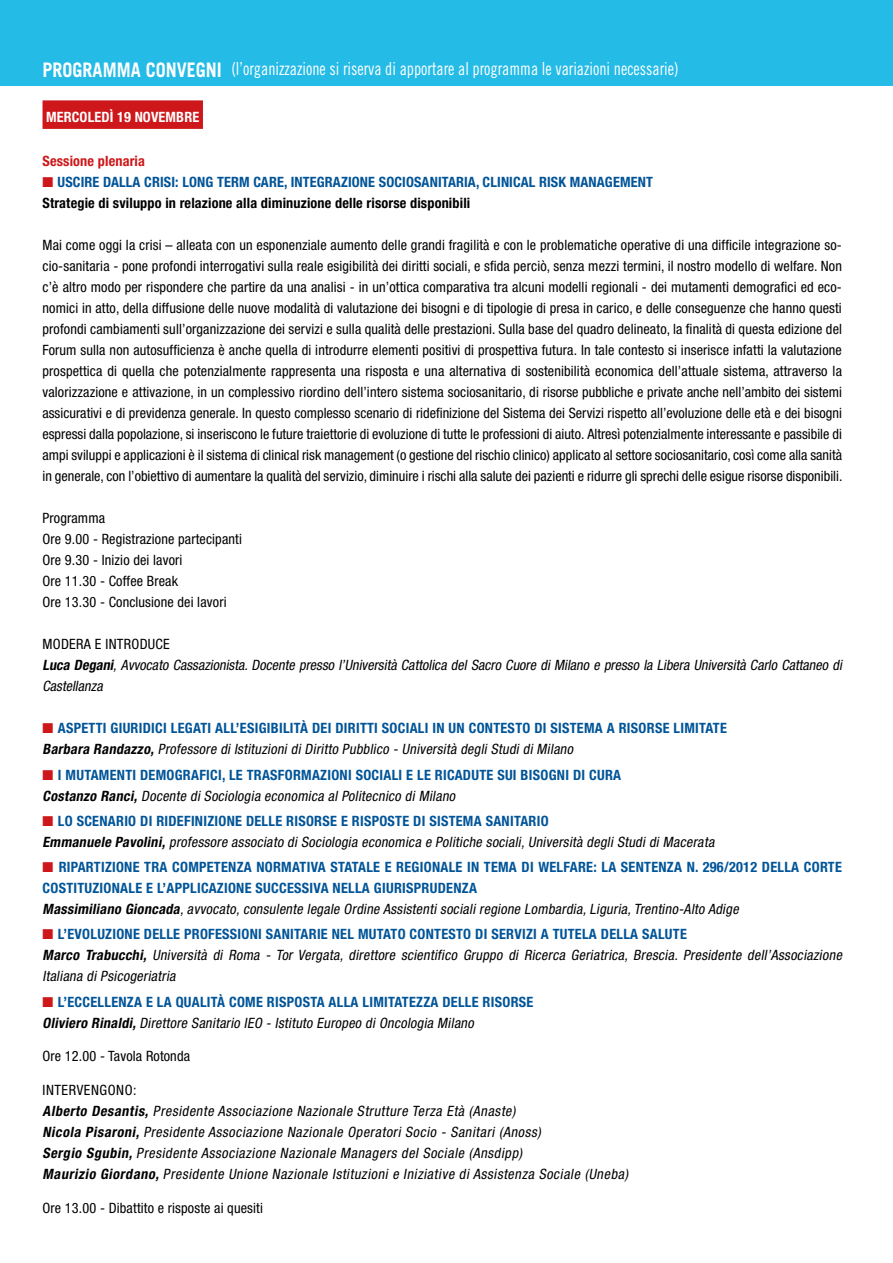
<style>
.page{position:relative;width:893px;height:1263px;background:#fff}
.page>*{position:absolute;margin:0;border:0;box-sizing:border-box;transform-origin:0 0}
.t1{font:18px "Trade Gothic LT Std Cn 18";color:#fff;scale:.9 1}
.t2{font:condensed 14.25px/21px "Helvetica Neue LT Std";letter-spacing:.01em;color:#000;text-align:justify}
.t3{font:italic condensed 14.25px/21px "Helvetica Neue LT Std";color:#000}
.t4{font:700 condensed 14.25px/21px "Helvetica Neue LT Std";letter-spacing:.02em;color:#005498}
.t5{font:700 condensed 14.25px "Helvetica Neue LT Std";letter-spacing:.01em;color:#fff}
.t6{font:700 condensed 14.25px "Helvetica Neue LT Std";letter-spacing:.01em;color:#cd171a}
.s1{font-family:"Trade Gothic LT Std";font-weight:700;font-size:20.1px}
.s2{color:#cd171a}
.s3{color:#000}
.s4{font-style:normal}
.s5{font-weight:700}
.s6{font-style:italic;color:#000}
.s7{font-weight:400;font-style:italic;color:#000}
.s8{font-weight:700;font-style:normal;color:#005498}
</style>
<div class="page">
<div style="left:0;top:0;width:893px;height:85px;background:#24bbe7"></div>
<div style="left:43px;top:100px;width:160px;height:29px;background:#cd171a"></div>
<p class="t1" style="left:43px;top:58px;width:708px"><span class="s1">PROGRAMMA CONVEGNI</span> (l’organizzazione si riserva di apportare al programma le variazioni necessarie)</p>
<p class="t5" style="left:46px;top:108px;width:155px">MERCOLEDÌ 19 NOVEMBRE</p>
<p class="t6" style="left:43px;top:153px;width:104px">Sessione plenaria</p>
<p class="t4" style="left:43px;top:172px;width:612px"><span class="s2">■</span> USCIRE DALLA CRISI: LONG TERM CARE, INTEGRAZIONE SOCIOSANITARIA, CLINICAL RISK MANAGEMENT<br><span class="s3">Strategie di sviluppo in relazione alla diminuzione delle risorse disponibili</span></p>
<p class="t2" style="left:43px;top:235px;width:801px">Mai come oggi la crisi – alleata con un esponenziale aumento delle grandi fragilità e con le problematiche operative di una difficile integrazione so&shy;cio-sanitaria - pone profondi interrogativi sulla reale esigibilità dei diritti sociali, e sfida perciò, senza mezzi termini, il nostro modello di welfare. Non c’è altro modo per rispondere che partire da una analisi - in un’ottica comparativa tra alcuni modelli regionali - dei mutamenti demografici ed eco&shy;nomici in atto, della diffusione delle nuove modalità di valutazione dei bisogni e di tipologie di presa in carico, e delle conseguenze che hanno questi profondi cambiamenti sull’organizzazione dei servizi e sulla qualità delle prestazioni. Sulla base del quadro delineato, la finalità di questa edizione del Forum sulla non autosufficienza è anche quella di introdurre elementi positivi di prospettiva futura. In tale contesto si inserisce infatti la valutazione prospettica di quella che potenzialmente rappresenta una risposta e una alternativa di sostenibilità economica dell’attuale sistema, attraverso la valorizzazione e attivazione, in un complessivo riordino dell’intero sistema sociosanitario, di risorse pubbliche e private anche nell’ambito dei sistemi assicurativi e di previdenza generale. In questo complesso scenario di ridefinizione del Sistema dei Servizi rispetto all’evoluzione delle età e dei bisogni espressi dalla popolazione, si inseriscono le future traiettorie di evoluzione di tutte le professioni di aiuto. Altresì potenzialmente interessante e passibile di ampi sviluppi e applicazioni è il sistema di clinical risk management (o gestione del rischio clinico) applicato al settore sociosanitario, così come alla sanità in generale, con l’obiettivo di aumentare la qualità del servizio, diminuire i rischi alla salute dei pazienti e ridurre gli sprechi delle esigue risorse disponibili.</p>
<p class="t2" style="left:43px;top:508px;width:201px;text-align:left">Programma<br>Ore 9.00 - Registrazione partecipanti<br>Ore 9.30 - Inizio dei lavori<br>Ore 11.30 - Coffee Break<br>Ore 13.30 - Conclusione dei lavori</p>
<p class="t3" style="left:43px;top:634px;width:804px"><span class="s4">MODERA E INTRODUCE<br></span><span class="s5">Luca Degani</span>, Avvocato Cassazionista.Docente presso l’Università Cattolica del Sacro Cuore di Milano e presso la Libera Università Carlo Cattaneo di<br>Castellanza</p>
<p class="t4" style="left:43px;top:718px;width:686px"><span class="s2">■</span> ASPETTI GIURIDICI LEGATI ALL’ESIGIBILITÀ DEI DIRITTI SOCIALI IN UN CONTESTO DI SISTEMA A RISORSE LIMITATE<br><span class="s6">Barbara Randazzo,</span> <span class="s7">Professore di Istituzioni di Diritto Pubblico - Università degli Studi di Milano</span></p>
<p class="t4" style="left:43px;top:764px;width:580px"><span class="s2">■</span> I MUTAMENTI DEMOGRAFICI, LE TRASFORMAZIONI SOCIALI E LE RICADUTE SUI BISOGNI DI CURA<br><span class="s6">Costanzo Ranci,</span> <span class="s7">Docente di Sociologia economica al Politecnico di Milano</span></p>
<p class="t3" style="left:43px;top:810px;width:676px"><span class="s2">■</span> <span class="s8">LO SCENARIO DI RIDEFINIZIONE DELLE RISORSE E RISPOSTE DI SISTEMA SANITARIO<br></span><span class="s5">Emmanuele Pavolini,</span> professore associato di Sociologia economica e Politiche sociali,Università degli Studi di Macerata</p>
<p class="t4" style="left:43px;top:856px;width:801px"><span class="s2">■</span> RIPARTIZIONE TRA COMPETENZA NORMATIVA STATALE E REGIONALE IN TEMA DI WELFARE: LA SENTENZA N. 296/2012 DELLA CORTE<br>COSTITUZIONALE E L’APPLICAZIONE SUCCESSIVA NELLA GIURISPRUDENZA<br><span class="s6">Massimiliano Gioncada</span><span class="s7">,avvocato,consulente legale Ordine Assistenti sociali regione Lombardia,Liguria,Trentino-Alto Adige</span></p>
<p class="t3" style="left:43px;top:924px;width:804px"><span class="s2">■</span> <span class="s8">L’EVOLUZIONE DELLE PROFESSIONI SANITARIE NEL MUTATO CONTESTO DI SERVIZI A TUTELA DELLA SALUTE<br></span><span class="s5">Marco Trabucchi,</span> Università di Roma - Tor Vergata, direttore scientifico Gruppo di Ricerca Geriatrica, Brescia. Presidente dell’Associazione<br>Italiana di Psicogeriatria</p>
<p class="t4" style="left:43px;top:991px;width:492px"><span class="s2">■</span> L’ECCELLENZA E LA QUALITÀ COME RISPOSTA ALLA LIMITATEZZA DELLE RISORSE<br><span class="s6">Oliviero Rinaldi,</span><span class="s7">Direttore Sanitario IEO - Istituto Europeo di Oncologia Milano</span></p>
<p class="t2" style="left:43px;top:1046px;width:149px">Ore 12.00 - Tavola Rotonda</p>
<p class="t3" style="left:43px;top:1079px;width:587px"><span class="s4">INTERVENGONO:<br></span><span class="s5">Alberto Desantis,</span> Presidente Associazione Nazionale Strutture Terza Età (Anaste)<br><span class="s5">Nicola Pisaroni,</span> Presidente Associazione Nazionale Operatori Socio - Sanitari (Anoss)<br><span class="s5">Sergio Sgubin,</span> Presidente Associazione Nazionale Managers del Sociale (Ansdipp)<br><span class="s5">Maurizio Giordano,</span> Presidente Unione Nazionale Istituzioni e Iniziative di Assistenza Sociale (Uneba)</p>
<p class="t2" style="left:43px;top:1197px;width:222px">Ore 13.00 - Dibattito e risposte ai quesiti</p>
</div>
